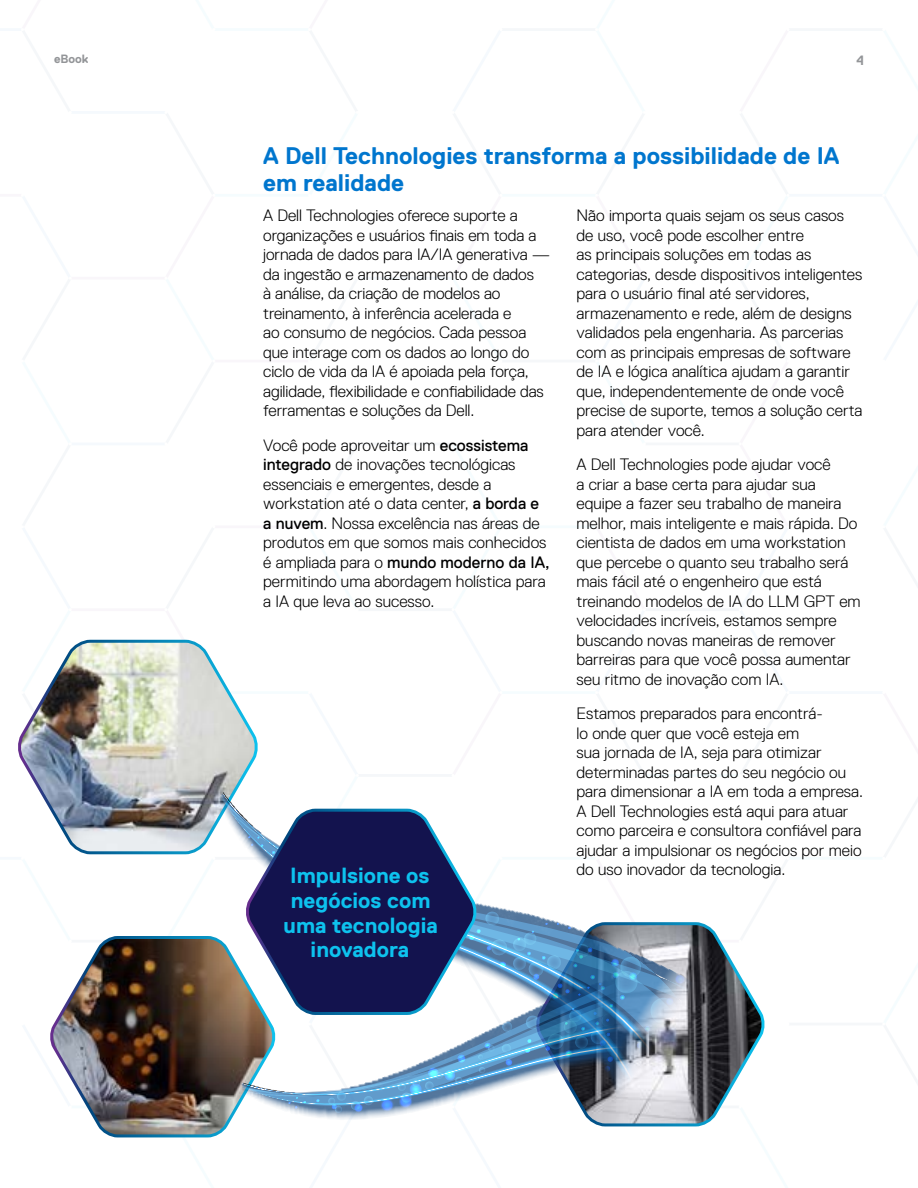
<style>
.page{position:relative;width:918px;height:1188px;background:#fff}
.page>*{position:absolute;margin:0;border:0;box-sizing:border-box;transform-origin:0 0}
.t1{font:700 24px/27px "Dell Replica";color:#0076ce}
.t2{font:700 21.9px/24.8px "Dell Replica";color:#0dc2ee;text-align:center}
.t3{font:300 16.5px/19.5px "Dell Replica";color:#000}
.t4{font:700 13.5px "Dell Replica";color:#939598}
.t5{font:700 12px "Dell Replica";color:#939598}
.s1{font-weight:400}
</style>
<div class="page">
<img style="left:18px;top:639px;width:747px;height:499px">
<p class="t5" style="left:54px;top:53px;width:36px">eBook</p>
<p class="t4" style="left:857px;top:52px;width:9px">4</p>
<h1 class="t1" style="left:263px;top:142px;width:578px">A Dell Technologies transforma a possibilidade de IA em realidade</h1>
<p class="t3" style="left:263px;top:206px;width:289px">A Dell Technologies oferece suporte a organizações e usuários finais em toda a jornada de dados para IA/IA generativa — da ingestão e armazenamento de dados<br>à análise, da criação de modelos ao treinamento, à inferência acelerada e<br>ao consumo de negócios. Cada pessoa que interage com os dados ao longo do ciclo de vida da IA é apoiada pela força, agilidade, flexibilidade e confiabilidade das ferramentas e soluções da Dell.</p>
<p class="t3" style="left:263px;top:435px;width:288px">Você pode aproveitar um <span class="s1">ecossistema integrado</span> de inovações tecnológicas essenciais e emergentes, desde a workstation até o data center, <span class="s1">a borda e a nuvem</span>. Nossa excelência nas áreas de produtos em que somos mais conhecidos é ampliada para o <span class="s1">mundo moderno da IA, </span>permitindo uma abordagem holística para a IA que leva ao sucesso.</p>
<p class="t3" style="left:577px;top:206px;width:287px">Não importa quais sejam os seus casos de uso, você pode escolher entre<br>as principais soluções em todas as categorias, desde dispositivos inteligentes para o usuário final até servidores, armazenamento e rede, além de designs validados pela engenharia. As parcerias com as principais empresas de software de IA e lógica analítica ajudam a garantir que, independentemente de onde você precise de suporte, temos a solução certa para atender você.</p>
<p class="t3" style="left:577px;top:455px;width:286px">A Dell Technologies pode ajudar você<br>a criar a base certa para ajudar sua equipe a fazer seu trabalho de maneira melhor, mais inteligente e mais rápida. Do cientista de dados em uma workstation que percebe o quanto seu trabalho será mais fácil até o engenheiro que está treinando modelos de IA do LLM GPT em velocidades incríveis, estamos sempre buscando novas maneiras de remover barreiras para que você possa aumentar seu ritmo de inovação com IA.</p>
<p class="t3" style="left:577px;top:704px;width:288px">Estamos preparados para encontrá-<br>lo onde quer que você esteja em<br>sua jornada de IA, seja para otimizar determinadas partes do seu negócio ou para dimensionar a IA em toda a empresa.<br>A Dell Technologies está aqui para atuar como parceira e consultora confiável para ajudar a impulsionar os negócios por meio do uso inovador da tecnologia.</p>
<h2 class="t2" style="left:284px;top:864px;width:156px">Impulsione os negócios com uma tecnologia inovadora</h2>
</div>
